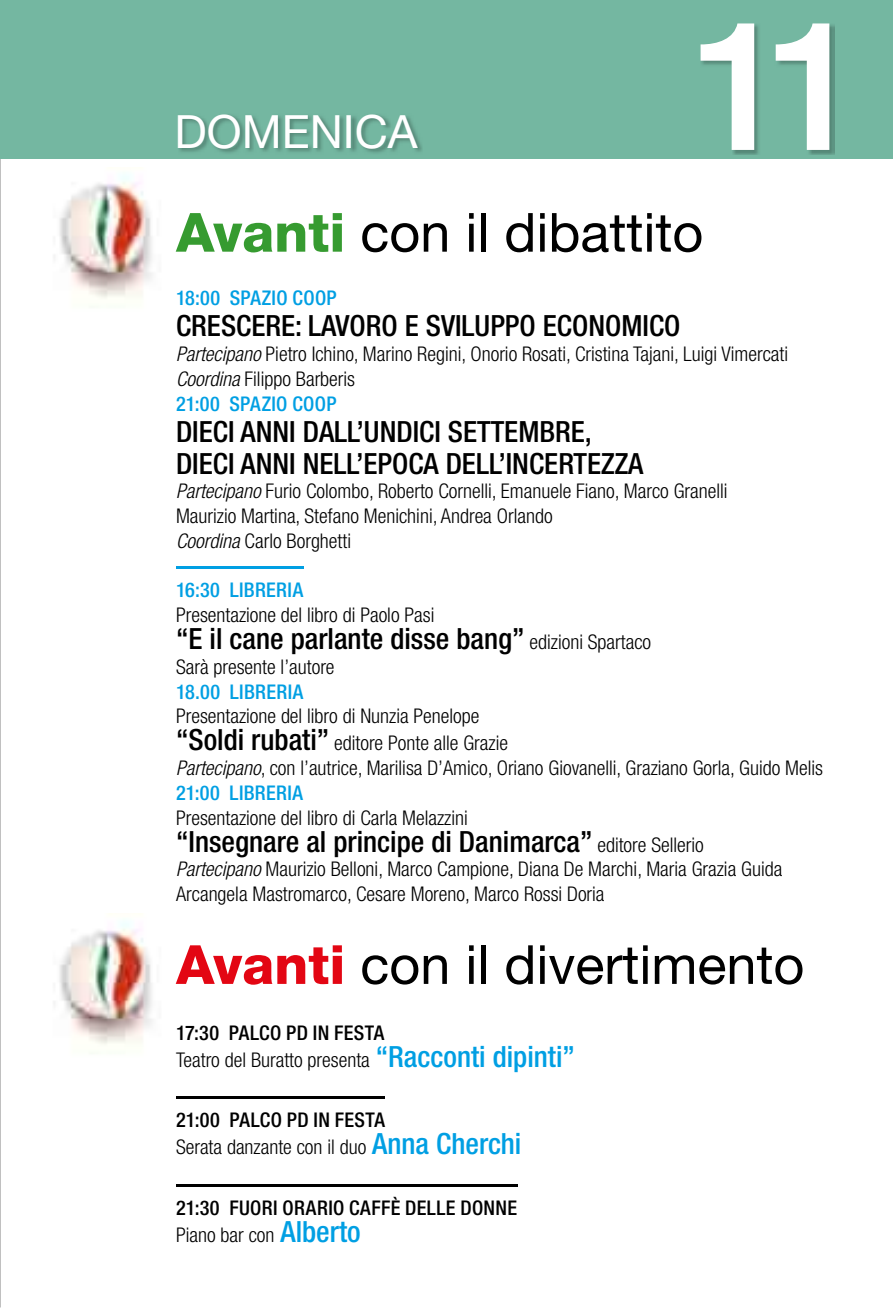
<style>
.page{position:relative;width:893px;height:1308px;background:#fff}
.page>*{position:absolute;margin:0;border:0;box-sizing:border-box;transform-origin:0 0}
.t1{font:500 180.67px "Helvetica Neue LT Std";color:#fff}
.t2{font:54px "Helvetica Neue LT Std";color:#000}
.t3{font:45.9px "Helvetica Neue LT Std";color:#fff}
.t4{font:500 condensed 29.25px/31.5px "Helvetica Neue LT Std";color:#000}
.t5{font:300 condensed 20.25px/24.8px "Helvetica Neue LT Std";color:#000}
.t6{font:500 condensed 20.25px/27px "Helvetica Neue LT Std";letter-spacing:.015em;color:#000}
.t7{font:500 condensed 20.25px "Helvetica Neue LT Std";letter-spacing:.015em;color:#009fe3}
.s1{font-weight:800;color:#369b30}
.s2{font-style:italic}
.s3{font-weight:500;color:#009fe3}
.s4{font-weight:300;font-size:20.25px}
.s5{font-weight:500;font-size:29.25px}
.s6{font-weight:800;color:#e30613}
.s7{font-weight:500}
.s8{font-weight:500;font-size:29.25px;color:#009fe3}
.s9{font-weight:300}
.s10{font-size:29.25px;color:#009fe3}
</style>
<div class="page">
<img style="left:54px;top:174px;width:98px;height:125px">
<img style="left:54px;top:921px;width:98px;height:124px">
<hr style="left:176px;top:1096px;width:209px;height:2px;background:#000">
<hr style="left:176px;top:1184px;width:341px;height:2px;background:#000">
<hr style="left:176px;top:566px;width:127px;height:2px;background:#009fe3">
<div style="left:0;top:0;width:893px;height:159px;background:#74b7a1"></div>
<img style="left:179px;top:115px;width:243px;height:38px">
<img style="left:701px;top:25px;width:133px;height:129px">
<h3 class="t3" style="left:175px;top:104px;width:245px">DoMEnICa</h3>
<h1 class="t1" style="left:691px;top:-22px;width:177px">11</h1>
<h2 class="t2" style="left:176px;top:200px;width:529px"><span class="s1">Avanti</span> con il dibattito</h2>
<p class="t7" style="left:176px;top:285px;width:162px">18:00 SPAZIO COOP</p>
<h3 class="t4" style="left:176px;top:310px;width:506px">CRESCERE: LAVORO E SVILUPPO ECONOMICO</h3>
<p class="t5" style="left:176px;top:341px;width:614px"><span class="s2">Partecipano</span> Pietro Ichino, Marino Regini, Onorio Rosati, Cristina Tajani, Luigi Vimercati<br><span class="s2">Coordina</span> Filippo Barberis<br><span class="s3">21:00 SPAZIO COOP</span></p>
<h3 class="t4" style="left:176px;top:415px;width:469px">DIECI ANNI DALL’UNDICI SETTEMBRE,<br>DIECI ANNI NELL’EPOCA DELL’INCERTEZZA</h3>
<p class="t5" style="left:176px;top:478px;width:553px"><span class="s2">Partecipano</span> Furio Colombo, Roberto Cornelli, Emanuele Fiano, Marco Granelli<br>Maurizio Martina, Stefano Menichini, Andrea Orlando<br><span class="s2">Coordina</span> Carlo Borghetti</p>
<p class="t7" style="left:176px;top:578px;width:129px">16:30 LIBRERIA</p>
<p class="t5" style="left:176px;top:602px;width:260px">Presentazione del libro di Paolo Pasi</p>
<h3 class="t4" style="left:176px;top:622px;width:477px">“E il cane parlante disse bang” <span class="s4">edizioni Spartaco</span></h3>
<p class="t5" style="left:176px;top:654px;width:160px">Sarà presente l’autore</p>
<p class="t7" style="left:176px;top:679px;width:129px">18.00 LIBRERIA</p>
<p class="t5" style="left:176px;top:702px;width:333px;line-height:27px">Presentazione del libro di Nunzia Penelope <span class="s5">“Soldi rubati”</span> editore Ponte alle Grazie</p>
<p class="t5" style="left:176px;top:755px;width:648px"><span class="s2">Partecipano</span>, con l’autrice, Marilisa D’Amico, Oriano Giovanelli, Graziano Gorla, Guido Melis<br><span class="s3">21:00 LIBRERIA</span></p>
<p class="t5" style="left:176px;top:805px;width:293px">Presentazione del libro di Carla Melazzini</p>
<h3 class="t4" style="left:176px;top:825px;width:529px">“Insegnare al principe di Danimarca” <span class="s4">editore Sellerio</span></h3>
<p class="t5" style="left:176px;top:856px;width:608px"><span class="s2">Partecipano</span> Maurizio Belloni, Marco Campione, Diana De Marchi, Maria Grazia Guida<br>Arcangela Mastromarco, Cesare Moreno, Marco Rossi Doria</p>
<h2 class="t2" style="left:176px;top:932px;width:630px"><span class="s6">Avanti</span> con il divertimento</h2>
<p class="t5" style="left:176px;top:1018px;width:400px;line-height:27px"><span class="s7">17:30 PALCO PD IN FESTA<br></span>Teatro del Buratto presenta <span class="s8">“Racconti dipinti”</span></p>
<p class="t5" style="left:176px;top:1106px;width:347px;line-height:27px"><span class="s7">21:00 PALCO PD IN FESTA<br></span>Serata danzante con il duo <span class="s8">Anna Cherchi</span></p>
<p class="t6" style="left:176px;top:1194px;width:343px">21:30 FUORI ORARIO CAFFÈ DELLE DONNE<br><span class="s9">Piano bar con</span> <span class="s10">Alberto</span></p>
</div>
